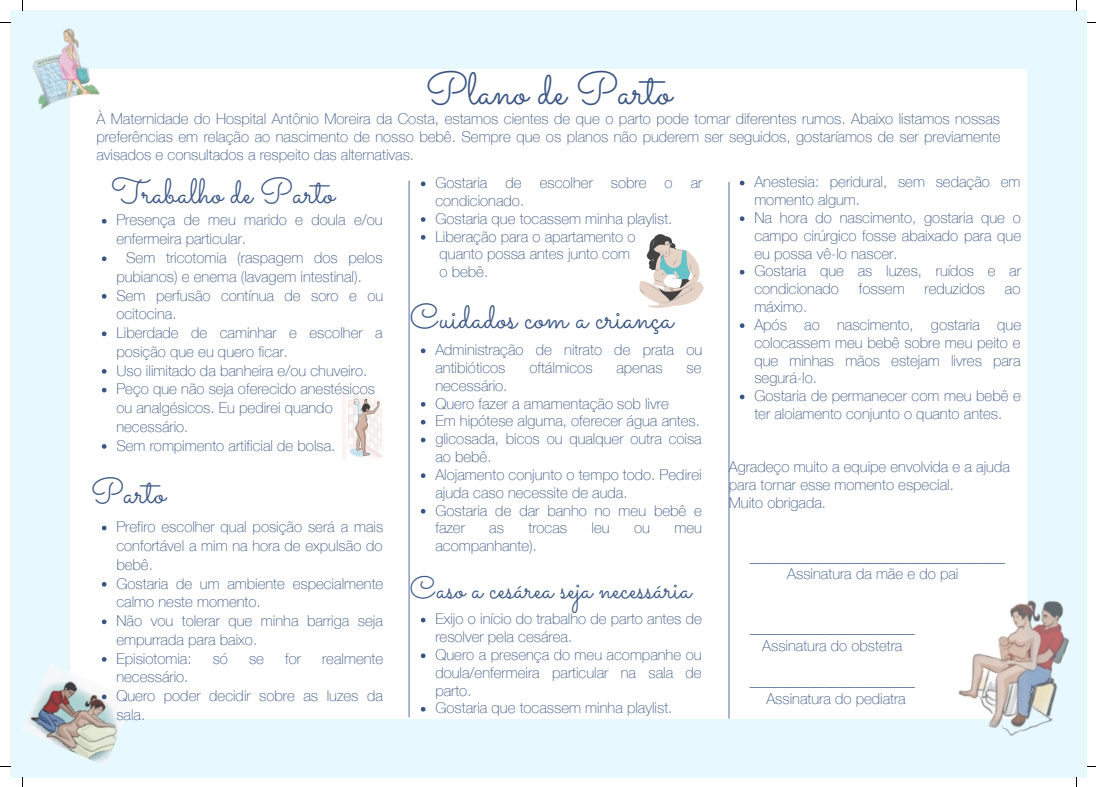
<style>
.page{position:relative;width:1096px;height:787px;background:#fff}
.page>*{position:absolute;margin:0;border:0;box-sizing:border-box;transform-origin:0 0}
.t1{font:45px "Sacramento";color:#3a5583}
.t2{font:35px "Sacramento";color:#3a5583}
.t3{font:31.25px "Sacramento";color:#3a5583}
.t4{font:100 15px/17.9px "Helvetica Neue";color:#3a5583}
</style>
<div class="page">
<div style="left:10px;top:10px;width:1076px;height:768px;background:#e8f8ff"></div>
<div style="left:70px;top:69px;width:956px;height:649px;background:#fff"></div>
<img style="left:947px;top:577px;width:122px;height:159px">
<img style="left:342px;top:394px;width:41px;height:65px">
<img style="left:22px;top:664px;width:112px;height:99px">
<svg style="left:421px;top:182px;width:4px;height:4px"></svg>
<svg style="left:421px;top:217px;width:4px;height:5px"></svg>
<svg style="left:421px;top:235px;width:4px;height:5px"></svg>
<svg style="left:421px;top:348px;width:4px;height:5px"></svg>
<svg style="left:421px;top:402px;width:4px;height:5px"></svg>
<svg style="left:421px;top:420px;width:4px;height:4px"></svg>
<svg style="left:421px;top:438px;width:4px;height:4px"></svg>
<svg style="left:421px;top:473px;width:4px;height:5px"></svg>
<svg style="left:421px;top:509px;width:4px;height:5px"></svg>
<svg style="left:421px;top:618px;width:4px;height:4px"></svg>
<svg style="left:421px;top:653px;width:4px;height:5px"></svg>
<svg style="left:421px;top:707px;width:4px;height:5px"></svg>
<img style="left:32px;top:28px;width:68px;height:82px">
<svg style="left:639px;top:234px;width:65px;height:74px"></svg>
<svg style="left:102px;top:219px;width:4px;height:5px"></svg>
<svg style="left:102px;top:256px;width:4px;height:5px"></svg>
<svg style="left:102px;top:294px;width:4px;height:5px"></svg>
<svg style="left:102px;top:331px;width:4px;height:5px"></svg>
<svg style="left:102px;top:369px;width:4px;height:5px"></svg>
<svg style="left:102px;top:388px;width:4px;height:4px"></svg>
<svg style="left:102px;top:444px;width:4px;height:5px"></svg>
<svg style="left:102px;top:526px;width:4px;height:4px"></svg>
<svg style="left:102px;top:582px;width:4px;height:5px"></svg>
<svg style="left:102px;top:619px;width:4px;height:5px"></svg>
<svg style="left:102px;top:657px;width:4px;height:5px"></svg>
<svg style="left:102px;top:694px;width:4px;height:5px"></svg>
<svg style="left:739px;top:181px;width:5px;height:4px"></svg>
<svg style="left:739px;top:216px;width:5px;height:5px"></svg>
<svg style="left:739px;top:270px;width:5px;height:5px"></svg>
<svg style="left:739px;top:323px;width:5px;height:5px"></svg>
<svg style="left:739px;top:395px;width:5px;height:4px"></svg>
<hr style="left:408px;top:181px;width:1px;height:536px;background:#526ea9">
<hr style="left:728px;top:182px;width:1px;height:537px;background:#526ea9">
<h1 class="t1" style="left:425px;top:62px;width:248px">Plano de Parto</h1>
<p class="t4" style="left:96px;top:110px;width:905px;text-align:justify">À Maternidade do Hospital Antônio Moreira da Costa, estamos cientes de que o parto pode tomar diferentes rumos. Abaixo listamos nossas preferências em relação ao nascimento de nosso bebê. Sempre que os planos não puderem ser seguidos, gostaríamos de ser previamente avisados e consultados a respeito das alternativas.</p>
<h2 class="t2" style="left:111px;top:170px;width:225px">Trabalho de Parto</h2>
<p class="t4" style="left:116px;top:210px;width:268px;line-height:18.8px">Presença de meu marido e doula e/ou enfermeira particular.</p>
<p class="t4" style="left:116px;top:248px;width:268px;line-height:18.8px;text-indent:10px">Sem tricotomia (raspagem dos pelos pubianos) e enema (lavagem intestinal).<br>Sem perfusão contínua de soro e ou ocitocina.<br>Liberdade de caminhar e escolher a posição que eu quero ficar.<br>Uso ilimitado da banheira e/ou chuveiro.<br>Peço que não seja oferecido anestésicos ou analgésicos. Eu pedirei quando necessário.<br>Sem rompimento artificial de bolsa.</p>
<p class="t4" style="left:754px;top:173px;width:268px">Anestesia: peridural, sem sedação em momento algum.<br>Na hora do nascimento, gostaria que o campo cirúrgico fosse abaixado para que eu possa vê-lo nascer.<br>Gostaria que as luzes, ruídos e ar condicionado</p>
<p class="t4" style="left:435px;top:173px;width:268px">Gostaria de escolher sobre o ar condicionado.<br>Gostaria que tocassem minha playlist.<br>Liberação para o apartamento o<br>quanto possa antes junto com<br>o bebê.</p>
<p class="t4" style="left:858px;top:280px;width:47px">fossem</p>
<p class="t4" style="left:924px;top:280px;width:62px">reduzidos</p>
<p class="t4" style="left:1004px;top:280px;width:17px">ao</p>
<p class="t4" style="left:754px;top:297px;width:268px">máximo.<br>Após ao nascimento, gostaria que colocassem meu bebê sobre meu peito e que minhas mãos estejam livres para segurá-lo.<br>Gostaria de permanecer com meu bebê e ter aloiamento conjunto o quanto antes.</p>
<p class="t4" style="left:728px;top:458px;width:282px">Agradeço muito a equipe envolvida e a ajuda para tornar esse momento especial.<br>Muito obrigada.</p>
<h2 class="t2" style="left:410px;top:295px;width:265px">Cuidados com a criança</h2>
<p class="t4" style="left:435px;top:340px;width:268px">Administração de nitrato de prata ou antibióticos</p>
<p class="t4" style="left:529px;top:358px;width:65px">oftálmicos</p>
<p class="t4" style="left:616px;top:358px;width:48px">apenas</p>
<p class="t4" style="left:686px;top:358px;width:17px">se</p>
<p class="t4" style="left:435px;top:376px;width:268px">necessário.<br>Quero fazer a amamentação sob livre<br>Em hipótese alguma, oferecer água antes. glicosada, bicos ou qualquer outra coisa ao bebê.<br>Alojamento conjunto o tempo todo. Pedirei ajuda caso necessite de auda.<br>Gostaria de dar banho no meu bebê e fazer</p>
<h2 class="t2" style="left:91px;top:471px;width:76px">Parto</h2>
<p class="t4" style="left:116px;top:517px;width:268px;line-height:18.8px">Prefiro escolher qual posição será a mais confortável a mim na hora de expulsão do bebê.<br>Gostaria de um ambiente especialmente calmo neste momento.<br>Não vou tolerar que minha barriga seja empurrada para baixo.<br>Episiotomia:</p>
<p class="t4" style="left:489px;top:519px;width:16px">as</p>
<p class="t4" style="left:528px;top:519px;width:40px">trocas</p>
<p class="t4" style="left:591px;top:519px;width:20px">leu</p>
<p class="t4" style="left:634px;top:519px;width:17px">ou</p>
<p class="t4" style="left:674px;top:519px;width:29px">meu</p>
<p class="t4" style="left:435px;top:537px;width:103px">acompanhante).</p>
<p class="t4" style="left:787px;top:547px;width:219px;text-indent:-38px">__________________________________<br>Assinatura da mãe e do pai</p>
<h3 class="t3" style="left:410px;top:569px;width:283px">Caso a cesárea seja necessária</h3>
<p class="t4" style="left:435px;top:610px;width:268px">Exijo o início do trabalho de parto antes de resolver pela cesárea.<br>Quero a presença do meu acompanhe ou doula/enfermeira particular na sala de parto.<br>Gostaria que tocassem minha playlist.</p>
<p class="t4" style="left:749px;top:618px;width:167px;text-align:center">______________________<br>Assinatura do obstetra</p>
<p class="t4" style="left:749px;top:672px;width:167px;text-align:center">______________________<br>Assinatura do pediatra</p>
<p class="t4" style="left:213px;top:649px;width:17px">só</p>
<p class="t4" style="left:249px;top:649px;width:17px">se</p>
<p class="t4" style="left:285px;top:649px;width:17px">for</p>
<p class="t4" style="left:322px;top:649px;width:63px">realmente</p>
<p class="t4" style="left:116px;top:667px;width:268px;line-height:18.8px">necessário.<br>Quero poder decidir sobre as luzes da sala.</p>
</div>
